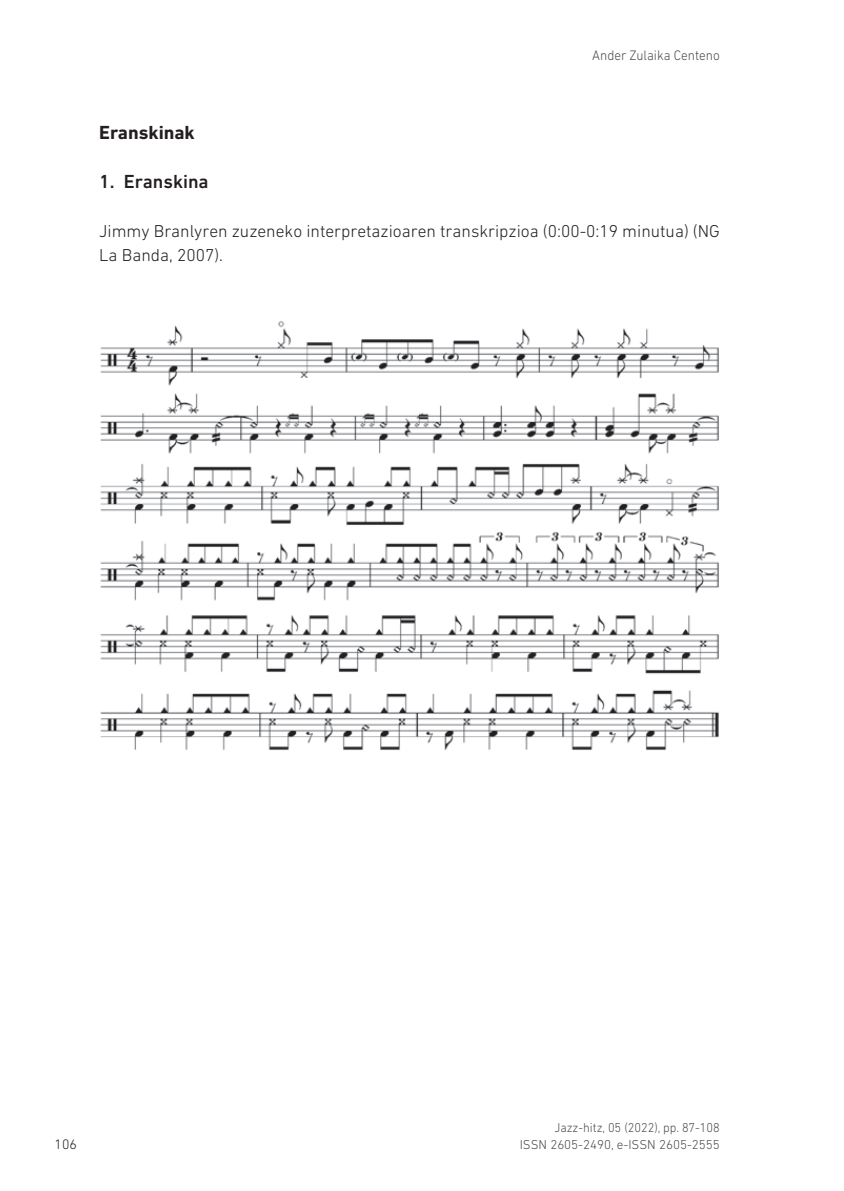
<style>
.page{position:relative;width:844px;height:1191px;background:#fff}
.page>*{position:absolute;margin:0;border:0;box-sizing:border-box;transform-origin:0 0}
.t1{font:500 19.25px "DIN Next LT Pro";color:#231f20}
.t2{font:700 19.25px "DIN Next LT Pro";color:#231f20}
.t3{font:300 17.5px/24.5px "DIN Next LT Pro";color:#231f20}
.t4{font:300 14px "DIN Next LT Pro";color:#4b4c4d;scale:.95 1}
.t5{font:300 14px "DIN Next LT Pro";color:#231f20}
.t6{font:300 13.12px "DIN Next LT Pro";color:#4b4c4d}
.t7{font:300 13.12px "DIN Next LT Pro";color:#4b4c4d;scale:.95 1}
</style>
<div class="page">
<img style="left:100px;top:321px;width:619px;height:430px">
<p class="t4" style="left:592px;top:47px;width:136px">Ander Zulaika Centeno</p>
<p class="t2" style="left:99px;top:121px;width:97px">Eranskinak</p>
<p class="t1" style="left:99px;top:170px;width:111px">1. Eranskina</p>
<p class="t3" style="left:99px;top:218px;width:622px">Jimmy Branlyren zuzeneko interpretazioaren transkripzioa (0:00-0:19 minutua) (NG<br>La Banda, 2007).</p>
<p class="t7" style="left:554px;top:1120px;width:175px">Jazz-hitz, 05 (2022), pp. 87-108</p>
<p class="t5" style="left:55px;top:1136px;width:24px">106</p>
<p class="t6" style="left:519px;top:1136px;width:202px">ISSN 2605-2490, e-ISSN 2605-2555</p>
</div>
